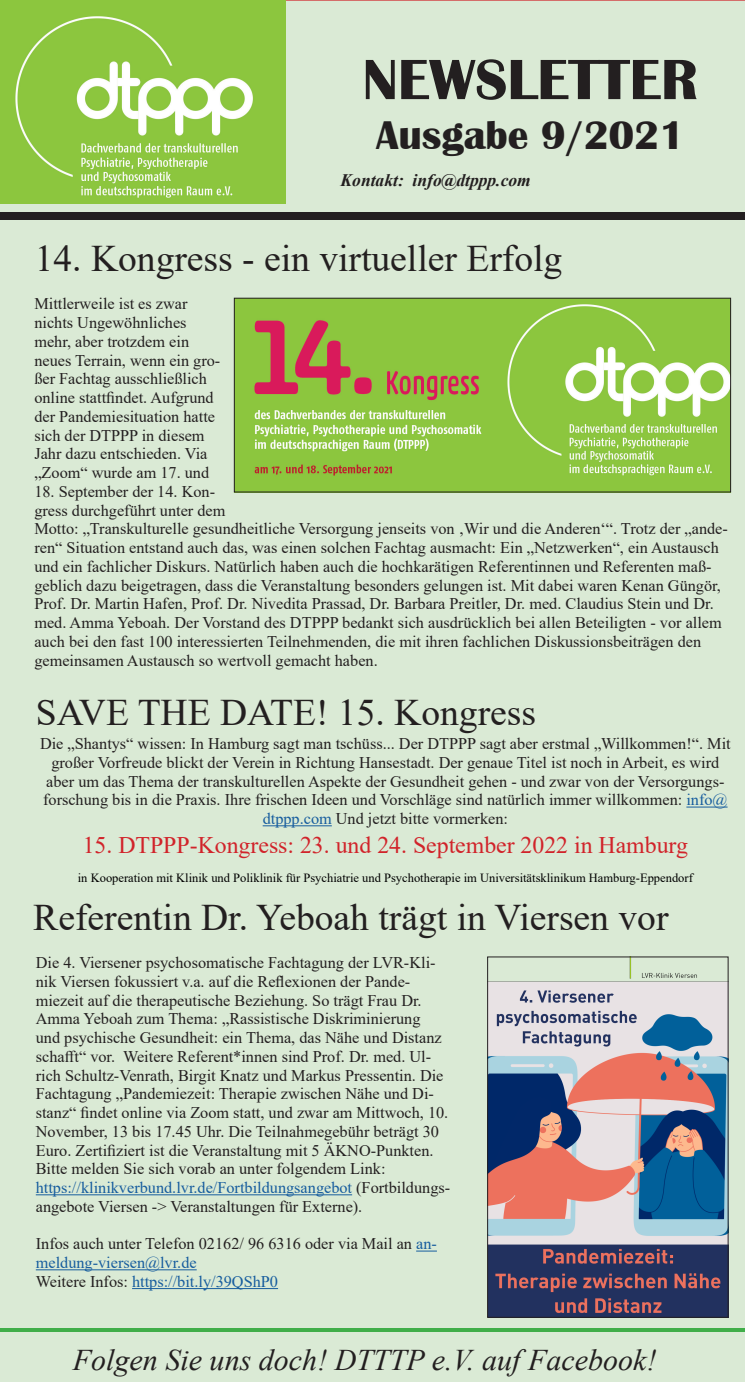
<style>
.page{position:relative;width:745px;height:1382px;background:#fff}
.page>*{position:absolute;margin:0;border:0;box-sizing:border-box;transform-origin:0 0}
.t1{font:700 58.75px "Britannic";color:#231f20}
.t2{font:700 41.25px "Britannic";color:#231f20}
.t3{font:37.5px "Times New Roman";color:#231f20}
.t4{font:italic 30px "Times New Roman";color:#231f20}
.Newslettertitel_grün{font:23.75px "Times New Roman";color:#d1232a}
.t5{font:italic 700 17.5px "Times New Roman";color:#231f20}
.Newslettertitel_grün-2{font:16.25px/18.8px "Times New Roman";color:#231f20}
.Newslettertitel_grün-3{font:16.25px "Times New Roman";color:#175d9e}
.Newslettertitel_grün-4{font:12.5px "Times New Roman";color:#000}
.s1{color:#175d9e}
.s2{color:#231f20}
</style>
<div class="page">
<div style="left:0;top:0;width:744px;height:1382px;background:#daead5"></div>
<img style="left:0;top:0;width:285px;height:204px">
<div style="left:0;top:213px;width:744px;height:7px;background:#231f20"></div>
<hr style="left:0;top:1328px;width:744px;height:4px;background:#40ae49">
<hr style="left:686px;top:807px;width:41px;height:1px;background:#175d9e">
<hr style="left:262px;top:825px;width:69px;height:1px;background:#175d9e">
<hr style="left:36px;top:1194px;width:316px;height:1px;background:#175d9e">
<svg style="left:416px;top:1251px;width:20px;height:1px"></svg>
<hr style="left:36px;top:1269px;width:160px;height:1px;background:#175d9e">
<hr style="left:132px;top:1288px;width:146px;height:1px;background:#175d9e">
<img style="left:236px;top:300px;width:492px;height:190px">
<div style="left:234px;top:298px;width:496px;height:194px;border:1px solid #231f20"></div>
<img style="left:489px;top:959px;width:236px;height:356px">
<div style="left:487px;top:957px;width:240px;height:360px;border:1px solid #231f20"></div>
<h1 class="t1" style="left:362px;top:46px;width:337px">NEWSLETTER</h1>
<h2 class="t2" style="left:376px;top:112px;width:309px">Ausgabe 9/2021</h2>
<p class="t5" style="left:340px;top:168px;width:192px">Kontakt: info@dtppp.com</p>
<p class="t3" style="left:35px;top:232px;width:528px">14. Kongress - ein virtueller Erfolg</p>
<p class="Newslettertitel_grün-2" style="left:34px;top:294px;width:187px">Mittlerweile ist es zwar nichts Ungewöhnliches mehr, aber trotzdem ein neues Terrain, wenn ein gro&shy;ßer Fachtag ausschließlich online stattfindet. Aufgrund der Pandemiesituation hatte sich der DTPPP in diesem<br>Jahr dazu entschieden. Via „Zoom“ wurde am 17. und</p>
<p class="Newslettertitel_grün-2" style="left:34px;top:481px;width:694px">18. September der 14. Kon-<br>gress durchgeführt unter dem<br>Motto: „Transkulturelle gesundheitliche Versorgung jenseits von ‚Wir und die Anderen‘“. Trotz der „ande&shy;ren“ Situation entstand auch das, was einen solchen Fachtag ausmacht: Ein „Netzwerken“, ein Austausch und ein fachlicher Diskurs. Natürlich haben auch die hochkarätigen Referentinnen und Referenten maß&shy;geblich dazu beigetragen, dass die Veranstaltung besonders gelungen ist. Mit dabei waren Kenan Güngör, Prof. Dr. Martin Hafen, Prof. Dr. Nivedita Prassad, Dr. Barbara Preitler, Dr. med. Claudius Stein und Dr. med. Amma Yeboah. Der Vorstand des DTPPP bedankt sich ausdrücklich bei allen Beteiligten - vor allem auch bei den fast 100 interessierten Teilnehmenden, die mit ihren fachlichen Diskussionsbeiträgen den gemeinsamen Austausch so wertvoll gemacht haben.</p>
<p class="t3" style="left:36px;top:686px;width:501px">SAVE THE DATE! 15. Kongress</p>
<p class="Newslettertitel_grün-2" style="left:40px;top:734px;width:691px;text-align:center">Die „Shantys“ wissen: In Hamburg sagt man tschüss... Der DTPPP sagt aber erstmal „Willkommen!“. Mit großer Vorfreude blickt der Verein in Richtung Hansestadt. Der genaue Titel ist noch in Arbeit, es wird aber um das Thema der transkulturellen Aspekte der Gesundheit gehen - und zwar von der Versorgungs&shy;forschung bis in die Praxis. Ihre frischen Ideen und Vorschläge sind natürlich immer willkommen: <span class="s1">info@ dtppp.com</span> Und jetzt bitte vormerken:</p>
<p class="Newslettertitel_grün" style="left:83px;top:828px;width:606px">15. DTPPP-Kongress: 23. und 24. September 2022 in Hamburg</p>
<p class="Newslettertitel_grün-4" style="left:78px;top:868px;width:616px">in Kooperation mit Klinik und Poliklinik für Psychiatrie und Psychotherapie im Universitätsklinikum Hamburg-Eppendorf</p>
<p class="t3" style="left:33px;top:891px;width:636px">Referentin Dr. Yeboah trägt in Viersen vor</p>
<p class="Newslettertitel_grün-2" style="left:36px;top:953px;width:414px">Die 4. Viersener psychosomatische Fachtagung der LVR-Kli&shy;nik Viersen fokussiert v.a. auf die Reflexionen der Pande&shy;miezeit auf die therapeutische Beziehung. So trägt Frau Dr.<br>Amma Yeboah zum Thema: „Rassistische Diskriminierung und psychische Gesundheit: ein Thema, das Nähe und Distanz schafft“ vor. Weitere Referent*innen sind Prof. Dr. med. Ul&shy;rich Schultz-Venrath, Birgit Knatz und Markus Pressentin. Die Fachtagung „Pandemiezeit: Therapie zwischen Nähe und Di&shy;stanz“ findet online via Zoom statt, und zwar am Mittwoch, 10.<br>November, 13 bis 17.45 Uhr. Die Teilnahmegebühr beträgt 30<br>Euro. Zertifiziert ist die Veranstaltung mit 5 ÄKNO-Punkten.<br>Bitte melden Sie sich vorab an unter folgendem Link:</p>
<p class="Newslettertitel_grün-2" style="left:36px;top:1178px;width:415px"><span class="s1">https://klinikverbund.lvr.de/Fortbildungsangebot</span> (Fortbildungs&shy;angebote Viersen -&gt; Veranstaltungen für Externe).</p>
<p class="Newslettertitel_grün-2" style="left:36px;top:1234px;width:402px">Infos auch unter Telefon 02162/ 96 6316 oder via Mail an <span class="s1">an&shy;meldung-viersen@lvr.de</span></p>
<p class="Newslettertitel_grün-3" style="left:36px;top:1270px;width:243px"><span class="s2">Weitere Infos:</span> https://bit.ly/39QShP0</p>
<p class="t4" style="left:73px;top:1339px;width:585px">Folgen Sie uns doch! DTTTP e.V. auf Facebook!</p>
</div>
